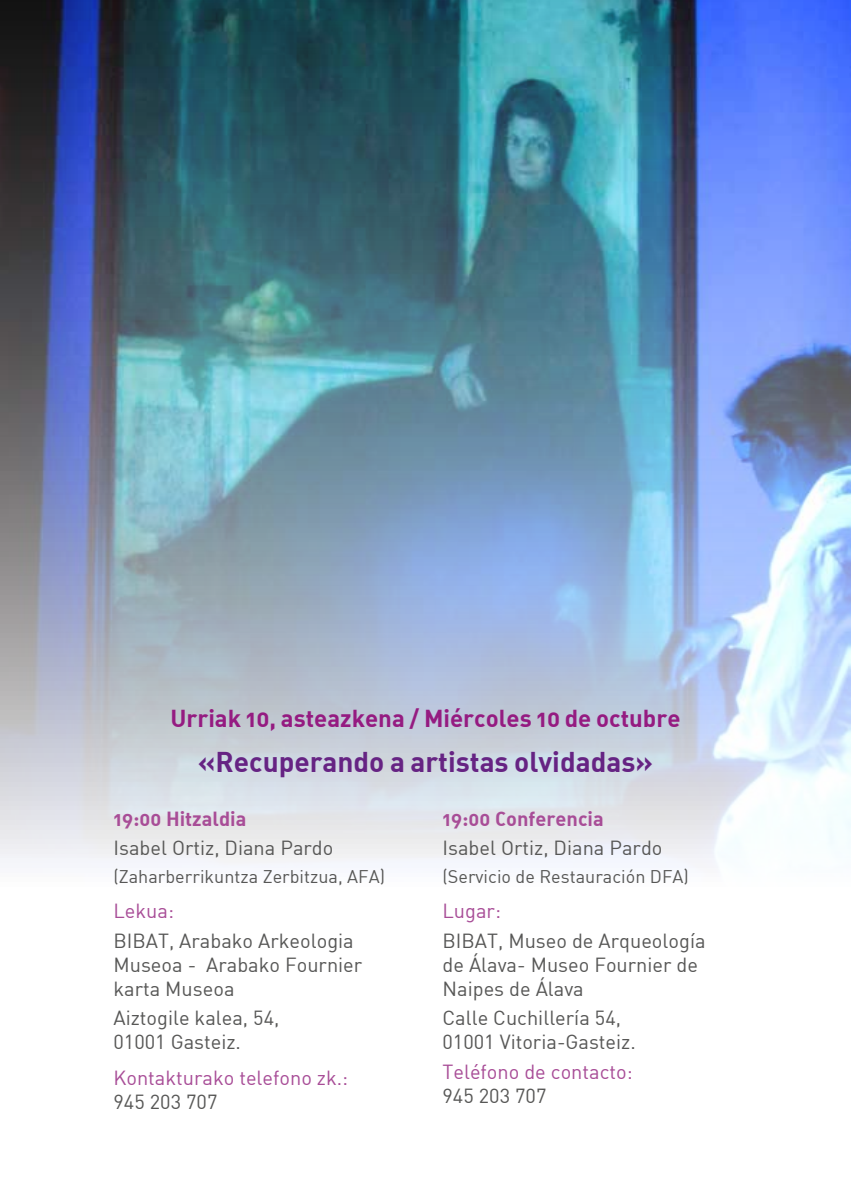
<style>
.page{position:relative;width:851px;height:1191px;background:#fff}
.page>*{position:absolute;margin:0;border:0;box-sizing:border-box;transform-origin:0 0}
.t1{font:28px "DIN Bold Alternate";color:#662383}
.t2{font:24px "DIN Bold Alternate";color:#951b81}
.t3{font:20px/24px "DIN";color:#575756}
.t4{font:20px "DIN";color:#a84d97}
.t5{font:20px "DIN Bold Alternate";color:#a84d97}
.t6{font:18px "DIN";color:#575756}
</style>
<div class="page">
<img style="left:0;top:0;width:850px;height:863px">
<p class="t2" style="left:170px;top:702px;width:511px">Urriak 10, asteazkena / Miércoles 10 de octubre</p>
<h1 class="t1" style="left:198px;top:743px;width:456px">«Recuperando a artistas olvidadas»</h1>
<p class="t5" style="left:113px;top:805px;width:134px">19:00 Hitzaldia</p>
<p class="t3" style="left:113px;top:835px;width:221px">Isabel Ortiz, Diana Pardo</p>
<p class="t6" style="left:113px;top:865px;width:273px">(Zaharberrikuntza Zerbitzua, AFA)</p>
<p class="t4" style="left:113px;top:898px;width:62px">Lekua:</p>
<p class="t3" style="left:113px;top:928px;width:250px">BIBAT, Arabako Arkeologia<br>Museoa - Arabako Fournier karta Museoa</p>
<p class="t3" style="left:113px;top:1005px;width:167px">Aiztogile kalea, 54,<br>01001 Gasteiz.</p>
<p class="t4" style="left:113px;top:1065px;width:236px">Kontakturako telefono zk.:</p>
<p class="t3" style="left:113px;top:1089px;width:105px">945 203 707</p>
<p class="t5" style="left:442px;top:805px;width:163px">19:00 Conferencia</p>
<p class="t3" style="left:442px;top:835px;width:221px">Isabel Ortiz, Diana Pardo</p>
<p class="t6" style="left:442px;top:865px;width:248px">(Servicio de Restauración DFA)</p>
<p class="t4" style="left:442px;top:898px;width:60px">Lugar:</p>
<p class="t3" style="left:442px;top:928px;width:264px">BIBAT, Museo de Arqueología de Álava- Museo Fournier de<br>Naipes de Álava</p>
<p class="t3" style="left:442px;top:1005px;width:195px">Calle Cuchillería 54,<br>01001 Vitoria-Gasteiz.</p>
<p class="t4" style="left:442px;top:1059px;width:192px">Teléfono de contacto:</p>
<p class="t3" style="left:442px;top:1083px;width:105px">945 203 707</p>
</div>
